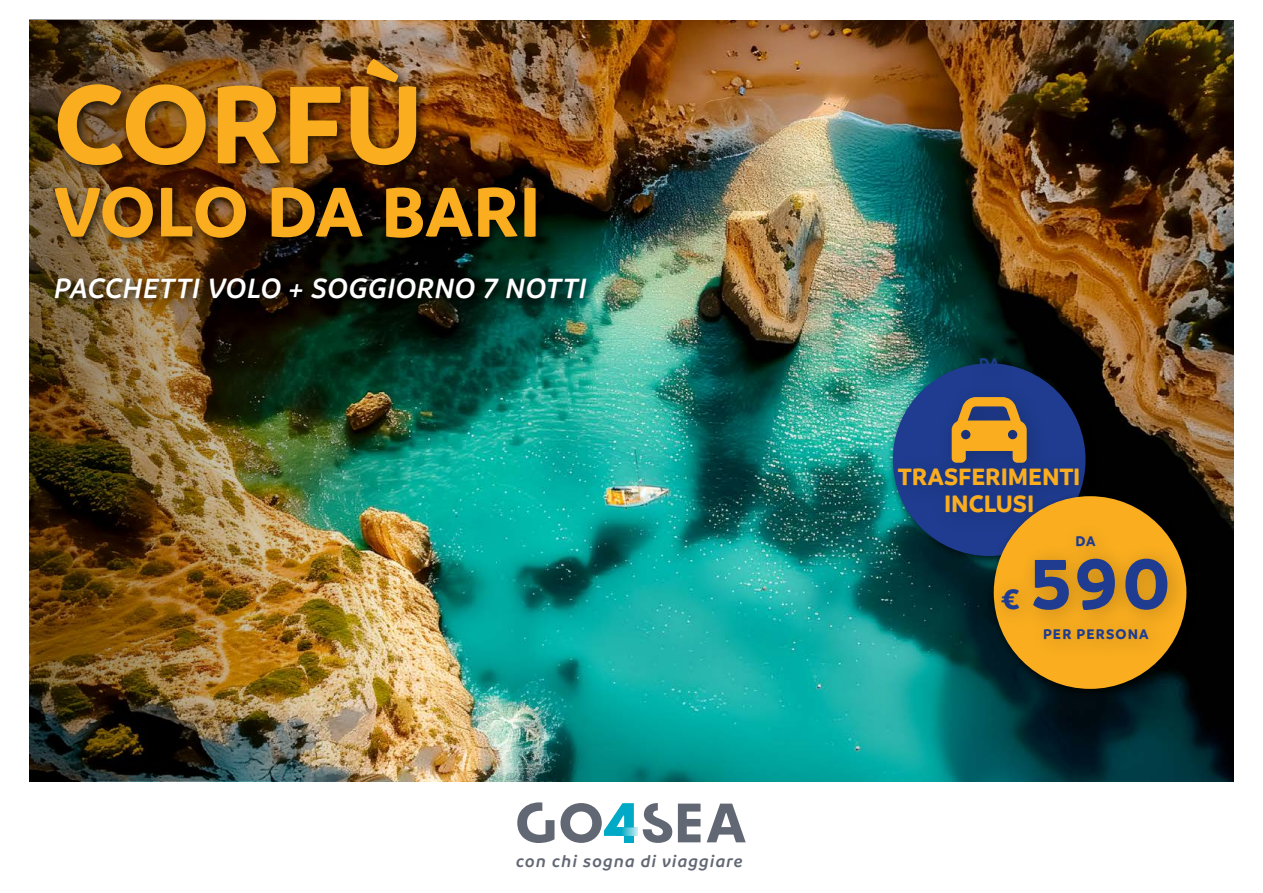
<style>
.page{position:relative;width:1263px;height:893px;background:#fff}
.page>*{position:absolute;margin:0;border:0;box-sizing:border-box;transform-origin:0 0}
.t1{font:700 118.5px "Branding";color:#f9ad1f}
.t2{font:700 75px "Branding";letter-spacing:.005em;color:#f9ad1f}
.t3{font:700 75px "Branding";color:#1f3c90}
.t4{font:italic 600 30px "Branding";letter-spacing:.015em;color:#fff}
.t5{font:700 30px "Branding";color:#1f3c90}
.t6{font:700 25.5px/27px "Branding";color:#f9ad1f;text-align:center}
.t7{font:italic 600 18px "Branding";letter-spacing:.065em;color:#616773}
.t8{font:700 15px "Branding";letter-spacing:.075em;color:#1f3c90}
</style>
<div class="page">
<img style="left:384px;top:21px;width:849px;height:760px">
<img style="left:30px;top:20px;width:354px;height:761px">
<div style="left:49px;top:54px;width:548px;height:256px;background:#000;opacity:.75"></div>
<svg style="left:707px;top:804px;width:39px;height:38px"></svg>
<svg style="left:643px;top:803px;width:29px;height:40px"></svg>
<svg style="left:678px;top:804px;width:22px;height:38px"></svg>
<svg style="left:517px;top:802px;width:37px;height:41px"></svg>
<svg style="left:560px;top:803px;width:74px;height:40px"></svg>
<svg style="left:616px;top:827px;width:22px;height:9px"></svg>
<div style="left:887px;top:358px;width:210px;height:210px;background:#000;opacity:.75"></div>
<div style="left:893px;top:363px;width:192px;height:193px;background:#1f3c90;border-radius:50%"></div>
<div style="left:884px;top:344px;width:216px;height:190px;background:#000;opacity:.22"></div>
<div style="left:988px;top:490px;width:210px;height:210px;background:#000;opacity:.75"></div>
<div style="left:994px;top:496px;width:192px;height:193px;background:#f9ad1f;border-radius:50%"></div>
<div style="left:987px;top:521px;width:202px;height:140px;background:#000;opacity:.22"></div>
<svg style="left:952px;top:397px;width:75px;height:66px"></svg>
<h1 class="t1" style="left:54px;top:56px;width:371px">CORFÙ</h1>
<h2 class="t2" style="left:54px;top:169px;width:488px">VOLO DA BARI</h2>
<p class="t4" style="left:54px;top:272px;width:534px">PACCHETTI VOLO + SOGGIORNO 7 NOTTI</p>
<p class="t7" style="left:516px;top:851px;width:228px">con chi sogna di viaggiare</p>
<p class="t8" style="left:979px;top:354px;width:22px">DA</p>
<p class="t6" style="left:898px;top:463px;width:184px">TRASFERIMENTI<br>INCLUSI</p>
<p class="t8" style="left:1075px;top:532px;width:22px">DA</p>
<p class="t5" style="left:1001px;top:581px;width:21px">€</p>
<h2 class="t3" style="left:1030px;top:541px;width:141px">590</h2>
<p class="t8" style="left:1043px;top:625px;width:107px">PER PERSONA</p>
</div>
